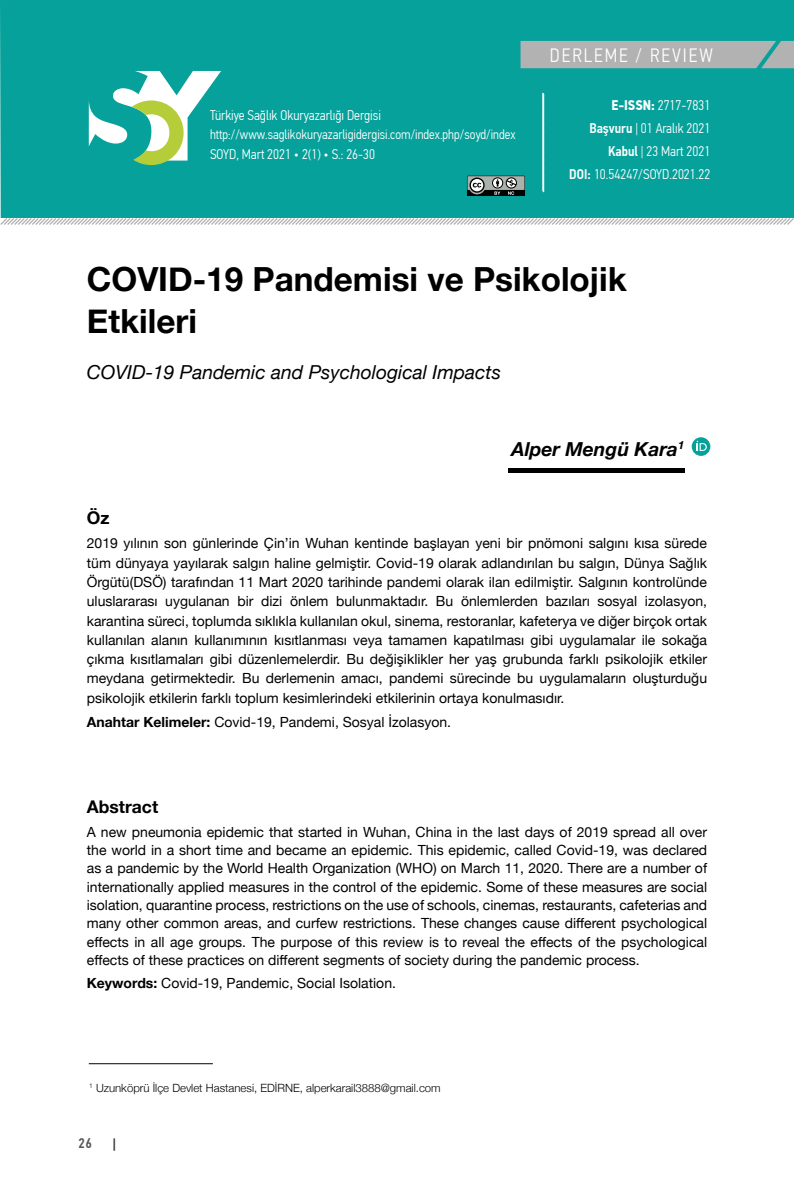
<style>
.page{position:relative;width:794px;height:1191px;background:#fff}
.page>*{position:absolute;margin:0;border:0;box-sizing:border-box;transform-origin:0 0}
.t1{font:700 33.25px/42px "Helvetica Neue";color:#000}
.t2{font:italic 19.25px "Helvetica Neue";color:#000}
.t3{font:italic 700 19.25px "Helvetica Neue";color:#000}
.t4{font:300 19.25px "PF Din Text Cond Pro";letter-spacing:.1em;color:#fff}
.t5{font:700 17.5px "Helvetica Neue";color:#000}
.t6{font:14px/19.2px "Helvetica Neue";color:#000;text-align:justify}
.t7{font:300 14px/22.8px "PF Din Text Cond Pro";color:#fff;text-align:right}
.t8{font:500 14px "PF Din Text Cond Pro";color:#575756}
.t9{font:300 13.47px "PF Din Text Cond Pro";color:#fff}
.t10{font:300 11.38px "Helvetica Neue";color:#000}
.s1{font-weight:700}
.s2{font-weight:500}
</style>
<div class="page">
<svg style="left:113px;top:1138px;width:2px;height:12px"></svg>
<div style="left:0;top:0;width:794px;height:217px;background:#07a19b"></div>
<div style="left:520px;top:41px;width:274px;height:27px;background:#b3b2b2"></div>
<div style="left:508px;top:468px;width:176px;height:5px;background:#000"></div>
<hr style="left:89px;top:1063px;width:124px;height:1px;background:#000">
<svg style="left:542px;top:93px;width:2px;height:99px"></svg>
<svg style="left:0;top:217px;width:794px;height:8px"></svg>
<svg style="left:467px;top:176px;width:58px;height:20px"></svg>
<svg style="left:691px;top:437px;width:19px;height:19px"></svg>
<svg style="left:696px;top:441px;width:11px;height:10px"></svg>
<svg style="left:89px;top:71px;width:132px;height:94px"></svg>
<p class="t7" style="left:210px;top:104px;width:173px">Türkiye Sağlık Okuryazarlığı Dergisi</p>
<p class="t9" style="left:210px;top:127px;width:307px">http://www.saglikokuryazarligidergisi.com/index.php/soyd/index</p>
<p class="t7" style="left:210px;top:143px;width:167px">SOYD, Mart 2021 • 2(1) • S.: 26-30</p>
<h2 class="t4" style="left:550px;top:44px;width:164px">DERLEME / REVIEW</h2>
<p class="t7" style="left:569px;top:94px;width:143px"><span class="s1">E-ISSN:</span> 2717-7831<br><span class="s2">Başvuru</span> | 01 Aralık 2021<br><span class="s2">Kabul</span> | 23 Mart 2021<br><span class="s2">DOI:</span> 10.54247/SOYD.2021.22</p>
<h1 class="t1" style="left:87px;top:259px;width:541px">COVID-19 Pandemisi ve Psikolojik<br>Etkileri</h1>
<h2 class="t2" style="left:87px;top:358px;width:415px">COVID-19 Pandemic and Psychological Impacts</h2>
<h2 class="t3" style="left:511px;top:434px;width:174px">Alper Mengü Kara<sup>1</sup></h2>
<p class="t5" style="left:87px;top:504px;width:24px">Öz</p>
<p class="t6" style="left:87px;top:534px;width:622px">2019 yılının son günlerinde Çin’in Wuhan kentinde başlayan yeni bir pnömoni salgını kısa sürede tüm dünyaya yayılarak salgın haline gelmiştir. Covid-19 olarak adlandırılan bu salgın, Dünya Sağlık Örgütü(DSÖ) tarafından 11 Mart 2020 tarihinde pandemi olarak ilan edilmiştir. Salgının kontrolünde uluslararası uygulanan bir dizi önlem bulunmaktadır. Bu önlemlerden bazıları sosyal izolasyon, karantina süreci, toplumda sıklıkla kullanılan okul, sinema, restoranlar, kafeterya ve diğer birçok ortak kullanılan alanın kullanımının kısıtlanması veya tamamen kapatılması gibi uygulamalar ile sokağa çıkma kısıtlamaları gibi düzenlemelerdir. Bu değişiklikler her yaş grubunda farklı psikolojik etkiler meydana getirmektedir. Bu derlemenin amacı, pandemi sürecinde bu uygulamaların oluşturduğu psikolojik etkilerin farklı toplum kesimlerindeki etkilerinin ortaya konulmasıdır.</p>
<p class="t6" style="left:87px;top:713px;width:366px"><span class="s1">Anahtar Kelimeler:</span> Covid-19, Pandemi, Sosyal İzolasyon.</p>
<p class="t5" style="left:87px;top:793px;width:73px">Abstract</p>
<p class="t6" style="left:87px;top:823px;width:622px;line-height:18.4px">A new pneumonia epidemic that started in Wuhan, China in the last days of 2019 spread all over the world in a short time and became an epidemic. This epidemic, called Covid-19, was declared as a pandemic by the World Health Organization (WHO) on March 11, 2020. There are a number of internationally applied measures in the control of the epidemic. Some of these measures are social isolation, quarantine process, restrictions on the use of schools, cinemas, restaurants, cafeterias and many other common areas, and curfew restrictions. These changes cause different psychological effects in all age groups. The purpose of this review is to reveal the effects of the psychological effects of these practices on different segments of society during the pandemic process.</p>
<p class="t6" style="left:87px;top:974px;width:311px"><span class="s1">Keywords:</span> Covid-19, Pandemic, Social Isolation.</p>
<p class="t10" style="left:89px;top:1078px;width:353px"><sup>1</sup> Uzunköprü İlçe Devlet Hastanesi, EDİRNE, alperkarail3888@gmail.com</p>
<p class="t8" style="left:78px;top:1135px;width:15px">26</p>
</div>
